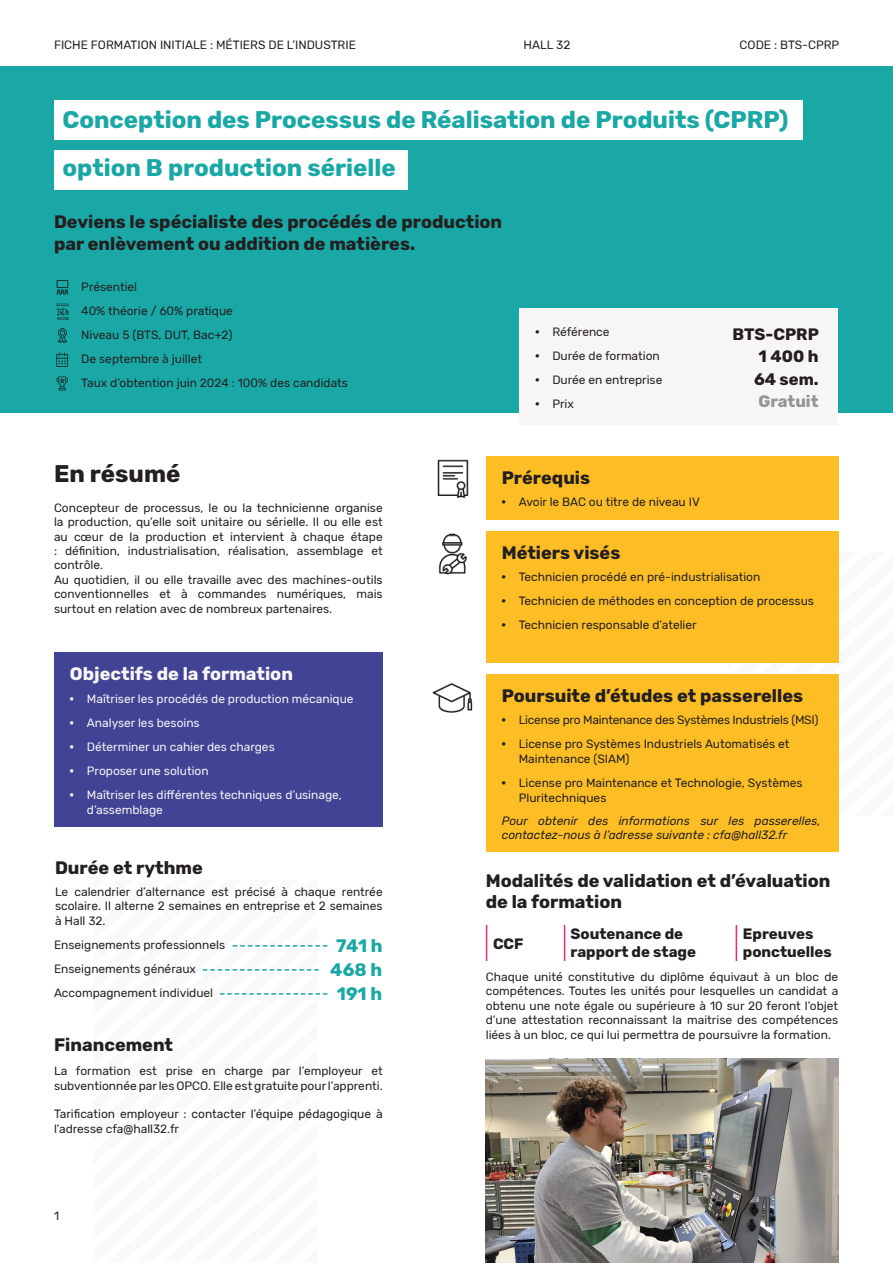
<style>
.page{position:relative;width:893px;height:1263px;background:#fff}
.page>*{position:absolute;margin:0;border:0;box-sizing:border-box;transform-origin:0 0}
.t1{font:700 24px "Rubik";color:#19a8a5}
.t2{font:700 24px "Rubik";color:#231f20}
.t3{font:700 18px/21.6px "Rubik";color:#231f20}
.t4{font:700 18px "Rubik";color:#f7f6f5}
.t5{font:700 18px "Rubik";color:#19a8a5}
.Li_bold{font:700 16.5px "Rubik";color:#231f20}
.Li_bold_seethrough{font:700 16.5px "Rubik";color:#939598}
.t6{font:700 15px/18px "Rubik";color:#231f20}
.Li_no_bullet{font:12px/14.4px "Rubik";color:#231f20;text-align:justify}
.t7{font:12px/15px "Rubik";color:#f7f6f5}
.Style_de_paragraphe_1{font:italic 12px/14.4px "Rubik";color:#231f20}
.Li_no_bullet-2{font:12px "Rubik";letter-spacing:-.02em;color:#231f20}
.s1{font-weight:900}
</style>
<div class="page">
<div style="left:728px;top:553px;width:165px;height:263px;background:#faf9f9"></div>
<div style="left:94px;top:880px;width:222px;height:383px;background:#f9f9f9"></div>
<div style="left:0;top:67px;width:893px;height:346px;background:#19a8a5"></div>
<div style="left:54px;top:150px;width:353px;height:39px;background:#fff"></div>
<div style="left:54px;top:101px;width:748px;height:39px;background:#fff"></div>
<div style="left:520px;top:309px;width:318px;height:116px;background:#f7f6f5"></div>
<div style="left:54px;top:653px;width:329px;height:174px;background:#414495"></div>
<img style="left:486px;top:1059px;width:353px;height:204px">
<div style="left:486px;top:457px;width:352px;height:63px;background:#fdbe25"></div>
<div style="left:486px;top:531px;width:352px;height:132px;background:#fdbe25"></div>
<div style="left:486px;top:674px;width:352px;height:178px;background:#fdbe25"></div>
<svg style="left:233px;top:945px;width:94px;height:2px"></svg>
<svg style="left:220px;top:993px;width:107px;height:2px"></svg>
<svg style="left:203px;top:969px;width:116px;height:2px"></svg>
<img style="left:56px;top:280px;width:13px;height:15px">
<img style="left:56px;top:303px;width:13px;height:17px">
<img style="left:56px;top:352px;width:12px;height:15px">
<img style="left:57px;top:327px;width:10px;height:16px">
<img style="left:56px;top:376px;width:12px;height:15px">
<img style="left:438px;top:533px;width:29px;height:42px">
<img style="left:437px;top:459px;width:32px;height:39px">
<img style="left:432px;top:683px;width:41px;height:30px">
<hr style="left:486px;top:925px;width:1px;height:36px;background:#ee2976">
<hr style="left:564px;top:925px;width:1px;height:36px;background:#ee2976">
<hr style="left:736px;top:925px;width:1px;height:36px;background:#ee2976">
<p class="Li_no_bullet" style="left:54px;top:38px;width:303px">FICHE FORMATION INITIALE : MÉTIERS DE L’INDUSTRIE</p>
<p class="Li_no_bullet" style="left:523px;top:38px;width:48px">HALL 32</p>
<p class="Li_no_bullet" style="left:740px;top:38px;width:101px">CODE : BTS-CPRP</p>
<h1 class="t1" style="left:62px;top:106px;width:728px">Conception des Processus de Réalisation de Produits (CPRP)</h1>
<h1 class="t1" style="left:62px;top:154px;width:335px">option B production sérielle</h1>
<h3 class="t3" style="left:54px;top:212px;width:450px">Deviens le spécialiste des procédés de production</h3>
<h3 class="t3" style="left:54px;top:233px;width:363px">par enlèvement ou addition de matières.</h3>
<p class="Li_no_bullet" style="left:81px;top:280px;width:57px">Présentiel</p>
<p class="Li_no_bullet" style="left:81px;top:304px;width:153px">40% théorie / 60% pratique</p>
<p class="Li_no_bullet" style="left:81px;top:328px;width:153px">Niveau 5 (BTS, DUT, Bac+2)</p>
<p class="Li_no_bullet" style="left:81px;top:352px;width:122px">De septembre à juillet</p>
<p class="Li_no_bullet" style="left:81px;top:376px;width:268px">Taux d’obtention juin 2024 : 100% des candidats</p>
<p class="Li_no_bullet" style="left:535px;top:325px;width:76px"><span class="s1">·</span> Référence</p>
<p class="Li_no_bullet" style="left:535px;top:349px;width:126px"><span class="s1">·</span> Durée de formation</p>
<p class="Li_no_bullet" style="left:535px;top:373px;width:129px"><span class="s1">·</span> Durée en entreprise</p>
<p class="Li_no_bullet" style="left:535px;top:397px;width:40px"><span class="s1">·</span> Prix</p>
<p class="Li_bold" style="left:733px;top:324px;width:88px">BTS-CPRP</p>
<p class="Li_bold" style="left:759px;top:347px;width:61px">1 400 h</p>
<p class="Li_bold" style="left:754px;top:369px;width:66px">64 sem.</p>
<p class="Li_bold_seethrough" style="left:758px;top:392px;width:62px">Gratuit</p>
<h2 class="t2" style="left:54px;top:460px;width:128px">En résumé</h2>
<p class="Li_no_bullet" style="left:54px;top:501px;width:330px">Concepteur de processus, le ou la technicienne organise la production, qu’elle soit unitaire ou sérielle. Il ou elle est au cœur de la production et intervient à chaque étape : définition, industrialisation, réalisation, assemblage et contrôle.</p>
<p class="Li_no_bullet" style="left:54px;top:573px;width:330px">Au quotidien, il ou elle travaille avec des machines-outils conventionnelles et à commandes numériques, mais surtout en relation avec de nombreux partenaires.</p>
<h3 class="t4" style="left:70px;top:664px;width:225px">Objectifs de la formation</h3>
<p class="t7" style="left:70px;top:691px;width:285px"><span class="s1">·</span> Maîtriser les procédés de production mécanique</p>
<p class="t7" style="left:70px;top:715px;width:131px"><span class="s1">·</span> Analyser les besoins</p>
<p class="t7" style="left:70px;top:739px;width:206px"><span class="s1">·</span> Déterminer un cahier des charges</p>
<p class="t7" style="left:70px;top:763px;width:140px"><span class="s1">·</span> Proposer une solution</p>
<p class="t7" style="left:87px;top:787px;width:256px;text-indent:-17px"><span class="s1">·</span> Maîtriser les différentes techniques d’usinage, d’assemblage</p>
<h3 class="t3" style="left:55px;top:857px;width:149px">Durée et rythme</h3>
<p class="Li_no_bullet" style="left:55px;top:885px;width:329px">Le calendrier d’alternance est précisé à chaque rentrée scolaire. Il alterne 2 semaines en entreprise et 2 semaines à Hall 32.</p>
<p class="Li_no_bullet" style="left:54px;top:938px;width:173px">Enseignements professionnels</p>
<h3 class="t5" style="left:336px;top:935px;width:48px">741 h</h3>
<p class="Li_no_bullet" style="left:54px;top:962px;width:143px">Enseignements généraux</p>
<p class="Li_no_bullet" style="left:54px;top:986px;width:161px">Accompagnement individuel</p>
<h3 class="t5" style="left:330px;top:959px;width:53px">468 h</h3>
<h3 class="t5" style="left:337px;top:983px;width:47px">191 h</h3>
<h3 class="t3" style="left:54px;top:1034px;width:121px">Financement</h3>
<p class="Li_no_bullet" style="left:54px;top:1064px;width:330px">La formation est prise en charge par l’employeur et subventionnée par les OPCO. Elle est gratuite pour l’apprenti.</p>
<p class="Li_no_bullet" style="left:54px;top:1107px;width:330px">Tarification employeur : contacter l’équipe pédagogique à l’adresse cfa@hall32.fr</p>
<p class="Li_no_bullet" style="left:54px;top:1209px;width:7px">1</p>
<h3 class="t3" style="left:502px;top:468px;width:90px">Prérequis</h3>
<p class="Li_no_bullet" style="left:502px;top:495px;width:200px"><span class="s1">·</span> Avoir le BAC ou titre de niveau IV</p>
<h3 class="t3" style="left:502px;top:542px;width:120px">Métiers visés</h3>
<p class="Li_no_bullet" style="left:502px;top:570px;width:260px"><span class="s1">·</span> Technicien procédé en pré-industrialisation</p>
<p class="Li_no_bullet" style="left:502px;top:594px;width:314px"><span class="s1">·</span> Technicien de méthodes en conception de processus</p>
<p class="Li_no_bullet" style="left:502px;top:618px;width:196px"><span class="s1">·</span> Technicien responsable d’atelier</p>
<h3 class="t3" style="left:502px;top:686px;width:303px">Poursuite d’études et passerelles</h3>
<p class="Li_no_bullet-2" style="left:502px;top:713px;width:318px"><span class="s1">·</span> License pro Maintenance des Systèmes Industriels (MSI)</p>
<p class="Li_no_bullet" style="left:519px;top:737px;width:272px;line-height:15px;text-indent:-17px"><span class="s1">·</span> License pro Systèmes Industriels Automatisés et<br>Maintenance (SIAM)</p>
<p class="Li_no_bullet" style="left:519px;top:776px;width:285px;line-height:15px;text-indent:-17px"><span class="s1">·</span> License pro Maintenance et Technologie, Systèmes<br>Pluritechniques</p>
<p class="Style_de_paragraphe_1" style="left:502px;top:814px;width:320px">Pour obtenir des informations sur les passerelles, contactez-nous à l’adresse suivante : cfa@hall32.fr</p>
<h3 class="t3" style="left:486px;top:870px;width:346px">Modalités de validation et d’évaluation de la formation</h3>
<h3 class="t6" style="left:493px;top:935px;width:32px">CCF</h3>
<h3 class="t6" style="left:571px;top:925px;width:127px">Soutenance de rapport de stage</h3>
<h3 class="t6" style="left:743px;top:925px;width:91px">Epreuves ponctuelles</h3>
<p class="Li_no_bullet" style="left:486px;top:970px;width:354px">Chaque unité constitutive du diplôme équivaut à un bloc de compétences. Toutes les unités pour lesquelles un candidat a obtenu une note égale ou supérieure à 10 sur 20 feront l’objet d’une attestation reconnaissant la maitrise des compétences liées à un bloc, ce qui lui permettra de poursuivre la formation.</p>
</div>
